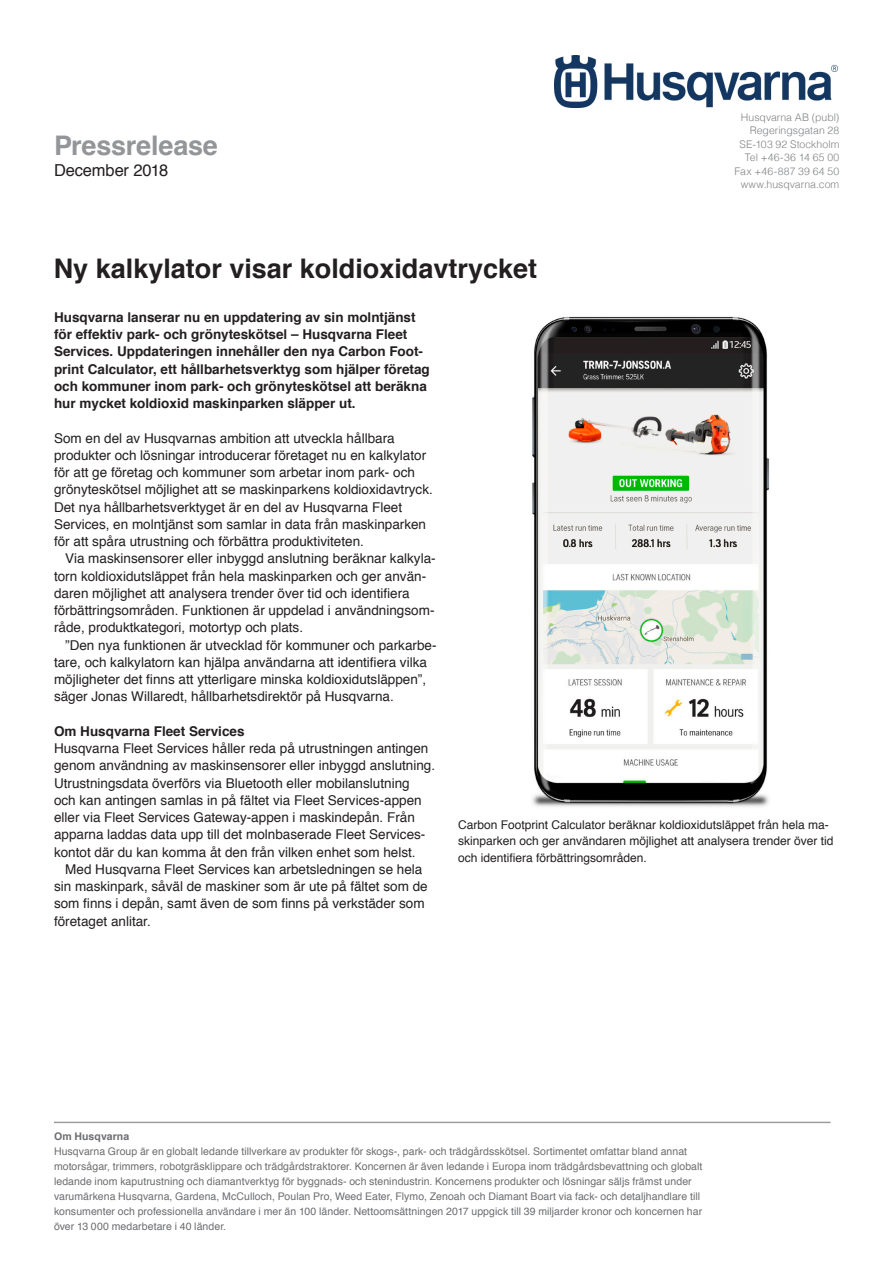
<style>
.page{position:relative;width:893px;height:1263px;background:#fff}
.page>*{position:absolute;margin:0;border:0;box-sizing:border-box;transform-origin:0 0}
.t1{font:700 27px "Helvetica";color:#231f20}
.t2{font:700 27px "Helvetica";letter-spacing:-.01em;color:#939598}
.t3{font:16.5px "Helvetica";letter-spacing:-.01em;color:#231f20}
.t4{font:13.5px/17.2px "Helvetica";color:#231f20}
.t5{font:700 13.5px/17.2px "Helvetica";color:#231f20}
.t6{font:12px/16.5px "Helvetica";color:#231f20}
.t7{font:10.5px/15px "Helvetica";letter-spacing:.005em;color:#6c6d70}
.t8{font:300 10.5px "Helvetica";color:#808285}
.t9{font:300 10.5px "Helvetica";letter-spacing:.025em;color:#808285}
.t10{font:700 10.5px "Helvetica";letter-spacing:.01em;color:#6c6d70}
</style>
<div class="page">
<img style="left:554px;top:55px;width:284px;height:52px">
<hr style="left:54px;top:1122px;width:777px;height:1px;background:#9b9da0">
<img style="left:532px;top:316px;width:238px;height:491px">
<p class="t2" style="left:54px;top:124px;width:165px">Pressrelease</p>
<p class="t3" style="left:54px;top:158px;width:116px">December 2018</p>
<p class="t1" style="left:54px;top:247px;width:485px">Ny kalkylator visar koldioxidavtrycket</p>
<p class="t8" style="left:741px;top:108px;width:100px">Husqvarna AB (publ)</p>
<p class="t8" style="left:750px;top:121px;width:91px">Regeringsgatan 28</p>
<p class="t8" style="left:739px;top:135px;width:101px">SE-103 92 Stockholm</p>
<p class="t9" style="left:745px;top:148px;width:96px">Tel +46-36 14 65 00</p>
<p class="t9" style="left:734px;top:162px;width:106px">Fax +46-887 39 64 50</p>
<p class="t8" style="left:741px;top:175px;width:100px">www.husqvarna.com</p>
<p class="t5" style="left:54px;top:309px;width:377px">Husqvarna lanserar nu en uppdatering av sin molntjänst för effektiv park- och grönyteskötsel – Husqvarna Fleet Services. Uppdateringen innehåller den nya Carbon Foot&shy;print Calculator, ett hållbarhetsverktyg som hjälper företag och kommuner inom park- och grönyteskötsel att beräkna hur mycket koldioxid maskinparken släpper ut.</p>
<p class="t4" style="left:54px;top:430px;width:380px">Som en del av Husqvarnas ambition att utveckla hållbara produkter och lösningar introducerar företaget nu en kalkylator för att ge företag och kommuner som arbetar inom park- och grönyteskötsel möjlighet att se maskinparkens koldioxidavtryck.<br>Det nya hållbarhetsverktyget är en del av Husqvarna Fleet Services, en molntjänst som samlar in data från maskinparken för att spåra utrustning och förbättra produktiviteten.</p>
<p class="t4" style="left:54px;top:550px;width:383px;text-indent:11px">Via maskinsensorer eller inbyggd anslutning beräknar kalkyla&shy;torn koldioxidutsläppet från hela maskinparken och ger använ&shy;daren möjlighet att analysera trender över tid och identifiera förbättringsområden. Funktionen är uppdelad i användningsom&shy;råde, produktkategori, motortyp och plats.</p>
<p class="t4" style="left:54px;top:637px;width:384px;text-indent:11px">”Den nya funktionen är utvecklad för kommuner och parkarbe&shy;tare, och kalkylatorn kan hjälpa användarna att identifiera vilka möjligheter det finns att ytterligare minska koldioxidutsläppen”, säger Jonas Willaredt, hållbarhetsdirektör på Husqvarna.</p>
<p class="t5" style="left:54px;top:723px;width:192px">Om Husqvarna Fleet Services</p>
<p class="t4" style="left:54px;top:740px;width:383px">Husqvarna Fleet Services håller reda på utrustningen antingen genom användning av maskinsensorer eller inbyggd anslutning.<br>Utrustningsdata överförs via Bluetooth eller mobilanslutning<br>och kan antingen samlas in på fältet via Fleet Services-appen eller via Fleet Services Gateway-appen i maskindepån. Från apparna laddas data upp till det molnbaserade Fleet Services&shy;kontot där du kan komma åt den från vilken enhet som helst.</p>
<p class="t4" style="left:54px;top:861px;width:375px;text-indent:11px">Med Husqvarna Fleet Services kan arbetsledningen se hela sin maskinpark, såväl de maskiner som är ute på fältet som de som finns i depån, samt även de som finns på verkstäder som företaget anlitar.</p>
<p class="t6" style="left:458px;top:816px;width:377px">Carbon Footprint Calculator beräknar koldioxidutsläppet från hela ma&shy;skinparken och ger användaren möjlighet att analysera trender över tid och identifiera förbättringsområden.</p>
<p class="t10" style="left:54px;top:1127px;width:77px">Om Husqvarna</p>
<p class="t7" style="left:54px;top:1144px;width:650px">Husqvarna Group är en globalt ledande tillverkare av produkter för skogs-, park- och trädgårdsskötsel. Sortimentet omfattar bland annat motorsågar, trimmers, robotgräsklippare och trädgårdstraktorer. Koncernen är även ledande i Europa inom trädgårdsbevattning och globalt ledande inom kaputrustning och diamantverktyg för byggnads- och stenindustrin. Koncernens produkter och lösningar säljs främst under varumärkena Husqvarna, Gardena, McCulloch, Poulan Pro, Weed Eater, Flymo, Zenoah och Diamant Boart via fack- och detaljhandlare till konsumenter och professionella användare i mer än 100 länder. Nettoomsättningen 2017 uppgick till 39 miljarder kronor och koncernen har över 13 000 medarbetare i 40 länder.</p>
</div>
